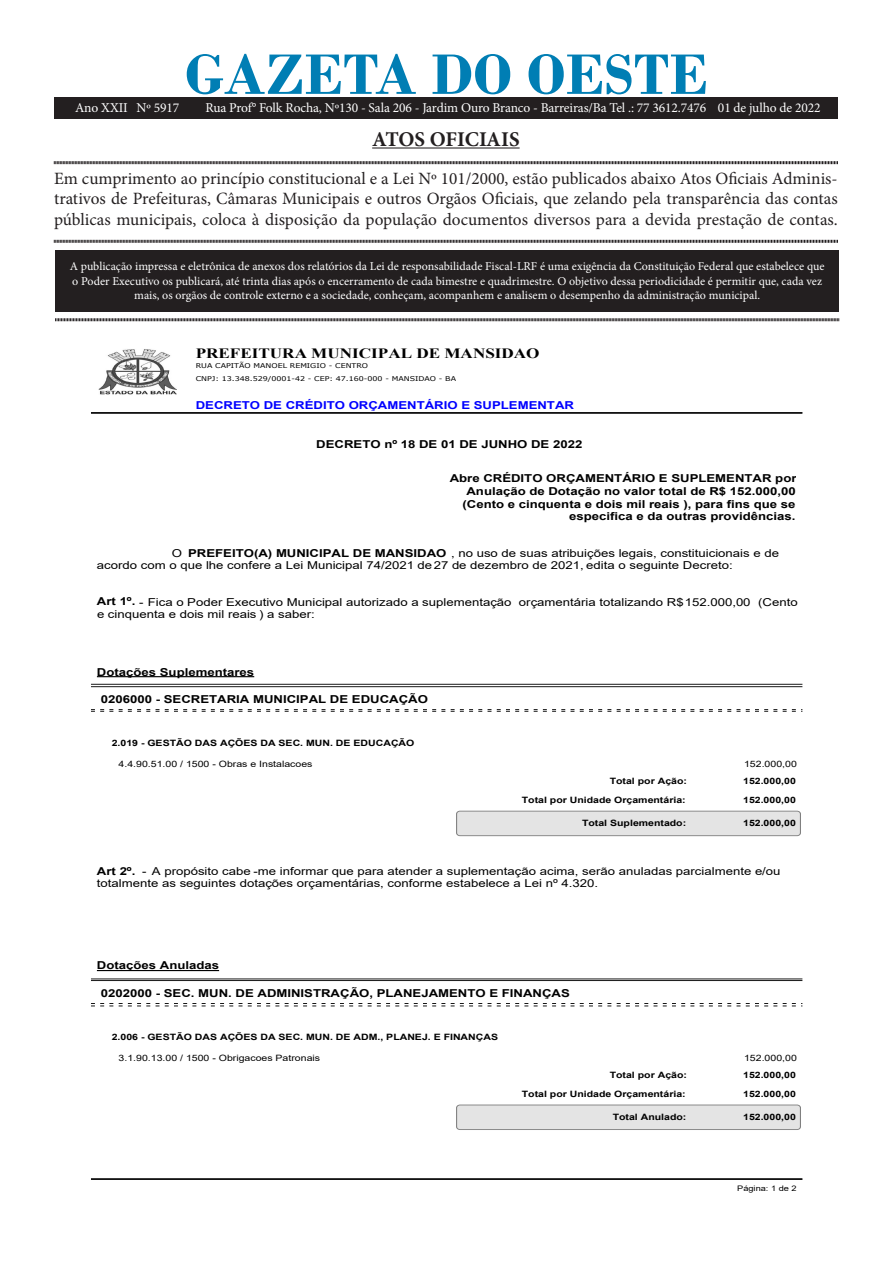
<style>
.page{position:relative;width:893px;height:1263px;background:#fff}
.page>*{position:absolute;margin:0;border:0;box-sizing:border-box;transform-origin:0 0}
.t1{font:700 60px "Bodoni";color:#007eb4}
.t2{font:700 21px "Minion Pro";letter-spacing:-.005em;color:#231f20}
.t3{font:17.25px/20.7px "Minion Pro";color:#231f20;text-align:justify}
.t4{font:700 14.25px "Times New Roman";color:#000;scale:1.21 1}
.t5{font:13.5px "Minion Pro";letter-spacing:-.01em;color:#fff}
.t6{font:12px/14.4px "Minion Pro";color:#fff;text-align:center}
.t7{font:10.95px/12.1px "Arial";color:#000;scale:1.21 1}
.t8{font:700 10.95px/12.6px "Arial";color:#000;text-align:right;scale:1.21 1}
.t9{font:700 10.95px "Arial";color:#00f;scale:1.21 1}
.t10{font:700 8.7px "Arial";color:#000;scale:1.21 1}
.t11{font:8.7px "Arial";color:#000;scale:1.21 1}
.t12{font:7.65px "Arial";color:#000;scale:1.21 1}
.t13{font:6.6px/13px "Verdana";color:#000;scale:1.21 1}
.s1{font-weight:700}
</style>
<div class="page">
<div style="left:55px;top:250px;width:784px;height:61px;background:#231f20"></div>
<hr style="left:372px;top:147px;width:148px;height:2px;background:#231f20">
<svg style="left:54px;top:161px;width:784px;height:4px;background:#908e8e"></svg>
<svg style="left:54px;top:239px;width:784px;height:4px;background:#908e8e"></svg>
<svg style="left:55px;top:318px;width:784px;height:4px;background:#908e8e"></svg>
<div style="left:54px;top:98px;width:784px;height:20px;background:#231f20"></div>
<img style="left:99px;top:349px;width:78px;height:46px">
<hr style="left:91px;top:412px;width:711px;height:1px;background:#000">
<hr style="left:91px;top:413px;width:711px;height:1px;background:#000">
<hr style="left:97px;top:676px;width:157px;height:1px;background:#000">
<hr style="left:91px;top:684px;width:711px;height:1px;background:#000">
<hr style="left:91px;top:686px;width:711px;height:1px;background:#000">
<svg style="left:91px;top:709px;width:711px;height:3px"></svg>
<div style="left:457px;top:811px;width:343px;height:25px;background:#e4e4e4;border-radius:3px"></div>
<div style="left:456px;top:811px;width:345px;height:25px;border:1px solid #808080;border-radius:3px"></div>
<hr style="left:97px;top:970px;width:122px;height:1px;background:#000">
<hr style="left:91px;top:978px;width:711px;height:1px;background:#000">
<hr style="left:91px;top:980px;width:711px;height:1px;background:#000">
<svg style="left:91px;top:1003px;width:711px;height:3px"></svg>
<div style="left:457px;top:1105px;width:343px;height:24px;background:#e4e4e4;border-radius:3px"></div>
<div style="left:456px;top:1104px;width:345px;height:26px;border:1px solid #808080;border-radius:3px"></div>
<hr style="left:91px;top:1178px;width:711px;height:1px;background:#000">
<hr style="left:91px;top:1179px;width:711px;height:1px;background:#000">
<p class="t1" style="left:185px;top:39px;width:525px">GAZETA DO OESTE</p>
<p class="t2" style="left:372px;top:124px;width:149px">ATOS OFICIAIS</p>
<p class="t3" style="left:54px;top:168px;width:785px">Em cumprimento ao princípio constitucional e a Lei Nº 101/2000, estão publicados abaixo Atos Oficiais Adminis&shy;trativos de Prefeituras, Câmaras Municipais e outros Orgãos Oficiais, que zelando pela transparência das contas públicas municipais, coloca à disposição da população documentos diversos para a devida prestação de contas.</p>
<p class="t6" style="left:70px;top:259px;width:756px">A publicação impressa e eletrônica de anexos dos relatórios da Lei de responsabilidade Fiscal-LRF é uma exigência da Constituição Federal que estabelece que o Poder Executivo os publicará, até trinta dias após o encerramento de cada bimestre e quadrimestre. O objetivo dessa periodicidade é permitir que, cada vez mais, os orgãos de controle externo e a sociedade, conheçam, acompanhem e analisem o desempenho da administração municipal.</p>
<p class="t5" style="left:75px;top:98px;width:106px">Ano XXII Nº 5917</p>
<p class="t5" style="left:206px;top:98px;width:616px">Rua Prof° Folk Rocha, Nº130 - Sala 206 - Jardim Ouro Branco - Barreiras/Ba Tel .: 77 3612.7476 01 de julho de 2022</p>
<p class="t4" style="left:196px;top:343px;width:286px">PREFEITURA MUNICIPAL DE MANSIDAO</p>
<p class="t13" style="left:196px;top:359px;width:217px">RUA CAPITÃO MANOEL REMIGIO - CENTRO<br>CNPJ: 13.348.529/0001-42 - CEP: 47.160-000 - MANSIDAO - BA</p>
<p class="t9" style="left:196px;top:398px;width:314px">DECRETO DE CRÉDITO ORÇAMENTÁRIO E SUPLEMENTAR</p>
<p class="t8" style="left:316px;top:438px;width:221px">DECRETO nº 18 DE 01 DE JUNHO DE 2022</p>
<p class="t8" style="left:450px;top:472px;width:288px">Abre CRÉDITO ORÇAMENTÁRIO E SUPLEMENTAR por Anulação de Dotação no valor total de R$ 152.000,00 (Cento e cinquenta e dois mil reais ), para fins que se especifica e da outras providências.</p>
<p class="t7" style="left:97px;top:547px;width:565px;text-indent:75px">O <span class="s1">PREFEITO(A) MUNICIPAL DE MANSIDAO</span> , no uso de suas atribuições legais, constituicionais e de acordo com o que lhe confere a Lei Municipal 74/2021 de 27 de dezembro de 2021, edita o seguinte Decreto:</p>
<p class="t7" style="left:97px;top:596px;width:581px"><span class="s1">Art 1º.</span> - Fica o Poder Executivo Municipal autorizado a suplementação orçamentária totalizando R$152.000,00 (Cento e cinquenta e dois mil reais ) a saber:</p>
<p class="t8" style="left:97px;top:665px;width:132px">Dotações Suplementares</p>
<p class="t8" style="left:101px;top:693px;width:272px">0206000 - SECRETARIA MUNICIPAL DE EDUCAÇÃO</p>
<p class="t10" style="left:112px;top:737px;width:252px">2.019 - GESTÃO DAS AÇÕES DA SEC. MUN. DE EDUCAÇÃO</p>
<p class="t11" style="left:119px;top:758px;width:162px">4.4.90.51.00 / 1500 - Obras e Instalacoes</p>
<p class="t11" style="left:744px;top:758px;width:45px">152.000,00</p>
<p class="t10" style="left:610px;top:775px;width:65px">Total por Ação:</p>
<p class="t10" style="left:743px;top:775px;width:45px">152.000,00</p>
<p class="t10" style="left:522px;top:793px;width:137px">Total por Unidade Orçamentária:</p>
<p class="t10" style="left:743px;top:793px;width:45px">152.000,00</p>
<p class="t10" style="left:582px;top:817px;width:88px">Total Suplementado:</p>
<p class="t10" style="left:743px;top:817px;width:45px">152.000,00</p>
<p class="t7" style="left:97px;top:865px;width:566px"><span class="s1">Art 2º.</span> - A propósito cabe -me informar que para atender a suplementação acima, serão anuladas parcialmente e/ou totalmente as seguintes dotações orçamentárias, conforme estabelece a Lei nº 4.320.</p>
<p class="t8" style="left:97px;top:959px;width:103px">Dotações Anuladas</p>
<p class="t8" style="left:101px;top:987px;width:389px">0202000 - SEC. MUN. DE ADMINISTRAÇÃO, PLANEJAMENTO E FINANÇAS</p>
<p class="t10" style="left:112px;top:1031px;width:321px">2.006 - GESTÃO DAS AÇÕES DA SEC. MUN. DE ADM., PLANEJ. E FINANÇAS</p>
<p class="t11" style="left:119px;top:1051px;width:168px">3.1.90.13.00 / 1500 - Obrigacoes Patronais</p>
<p class="t11" style="left:744px;top:1051px;width:45px">152.000,00</p>
<p class="t10" style="left:610px;top:1068px;width:65px">Total por Ação:</p>
<p class="t10" style="left:743px;top:1068px;width:45px">152.000,00</p>
<p class="t10" style="left:522px;top:1087px;width:137px">Total por Unidade Orçamentária:</p>
<p class="t10" style="left:743px;top:1087px;width:45px">152.000,00</p>
<p class="t10" style="left:613px;top:1111px;width:62px">Total Anulado:</p>
<p class="t10" style="left:743px;top:1111px;width:45px">152.000,00</p>
<p class="t12" style="left:737px;top:1183px;width:51px">Página: 1 de 2</p>
</div>
